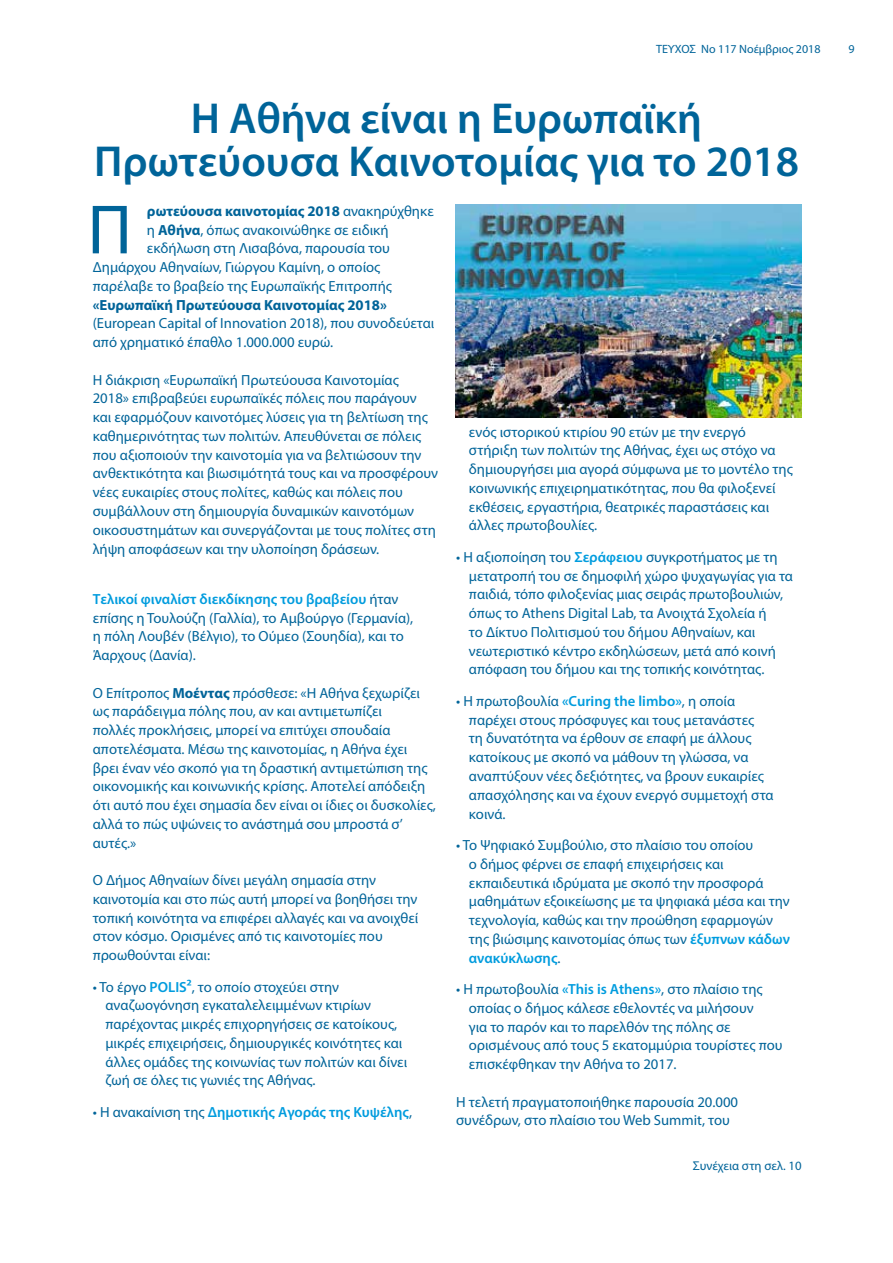
<style>
.page{position:relative;width:893px;height:1263px;background:#fff}
.page>*{position:absolute;margin:0;border:0;box-sizing:border-box;transform-origin:0 0}
.t1{font:70.35px "Myriad Pro";color:#006499}
.t2{font:600 43.5px/43.5px "Myriad Pro";color:#006499;text-align:center}
.t3{font:14.7px/18.8px "Myriad Pro";color:#006499}
.t4{font:700 14.7px "Myriad Pro";color:#006499}
.t5{font:600 14.7px "Myriad Pro";color:#009cde}
.t6{font:12.75px "Myriad Pro";color:#006499}
.t7{font:12px "Myriad Pro";color:#006499}
.s1{font-weight:400}
.s2{font-weight:700}
.s3{font-weight:600;color:#009cde}
.s4{font-weight:400;color:#006499}
</style>
<div class="page">
<img style="left:455px;top:205px;width:346px;height:213px">
<p class="t7" style="left:656px;top:42px;width:166px">ΤΕΥΧΟΣ No 117 Νοέμβριος 2018</p>
<p class="t7" style="left:848px;top:42px;width:8px">9</p>
<h2 class="t2" style="left:94px;top:95px;width:706px">Η Αθήνα είναι η Ευρωπαϊκή<br>Πρωτεύουσα Καινοτομίας για το 2018</h2>
<h1 class="t1" style="left:87px;top:191px;width:46px">Π</h1>
<p class="t4" style="left:147px;top:203px;width:288px">ρωτεύουσα καινοτομίας 2018 <span class="s1">ανακηρύχθηκε</span></p>
<p class="t3" style="left:147px;top:221px;width:243px">η <span class="s2">Αθήνα</span>, όπως ανακοινώθηκε σε ειδική</p>
<p class="t3" style="left:147px;top:239px;width:245px">εκδήλωση στη Λισαβόνα, παρουσία του</p>
<p class="t3" style="left:93px;top:258px;width:289px">Δημάρχου Αθηναίων, Γιώργου Καμίνη, ο οποίος</p>
<p class="t3" style="left:93px;top:277px;width:301px">παρέλαβε το βραβείο της Ευρωπαϊκής Επιτροπής</p>
<p class="t4" style="left:93px;top:296px;width:296px">«Ευρωπαϊκή Πρωτεύουσα Καινοτομίας 2018»</p>
<p class="t3" style="left:93px;top:314px;width:343px">(European Capital of Innovation 2018), που συνοδεύεται από χρηματικό έπαθλο 1.000.000 ευρώ.</p>
<p class="t3" style="left:93px;top:371px;width:347px">Η διάκριση «Ευρωπαϊκή Πρωτεύουσα Καινοτομίας 2018» επιβραβεύει ευρωπαϊκές πόλεις που παράγουν και εφαρμόζουν καινοτόμες λύσεις για τη βελτίωση της καθημερινότητας των πολιτών. Απευθύνεται σε πόλεις που αξιοποιούν την καινοτομία για να βελτιώσουν την ανθεκτικότητα και βιωσιμότητά τους και να προσφέρουν νέες ευκαιρίες στους πολίτες, καθώς και πόλεις που συμβάλλουν στη δημιουργία δυναμικών καινοτόμων οικοσυστημάτων και συνεργάζονται με τους πολίτες στη λήψη αποφάσεων και την υλοποίηση δράσεων.</p>
<p class="t3" style="left:93px;top:590px;width:322px"><span class="s3">Τελικοί φιναλίστ διεκδίκησης του βραβείου</span> ήταν επίσης η Τουλούζη (Γαλλία), το Αμβούργο (Γερμανία), η πόλη Λουβέν (Βέλγιο), το Ούμεο (Σουηδία), και το Άαρχους (Δανία).</p>
<p class="t3" style="left:93px;top:683px;width:345px">Ο Επίτροπος <span class="s2">Μοέντας</span> πρόσθεσε: «Η Αθήνα ξεχωρίζει ως παράδειγμα πόλης που, αν και αντιμετωπίζει<br>πολλές προκλήσεις, μπορεί να επιτύχει σπουδαία αποτελέσματα. Μέσω της καινοτομίας, η Αθήνα έχει βρει έναν νέο σκοπό για τη δραστική αντιμετώπιση της οικονομικής και κοινωνικής κρίσης. Αποτελεί απόδειξη ότι αυτό που έχει σημασία δεν είναι οι ίδιες οι δυσκολίες, αλλά το πώς υψώνεις το ανάστημά σου μπροστά σ’ αυτές.»</p>
<p class="t3" style="left:93px;top:871px;width:327px">Ο Δήμος Αθηναίων δίνει μεγάλη σημασία στην καινοτομία και στο πώς αυτή μπορεί να βοηθήσει την τοπική κοινότητα να επιφέρει αλλαγές και να ανοιχθεί στον κόσμο. Ορισμένες από τις καινοτομίες που προωθούνται είναι:</p>
<p class="t3" style="left:106px;top:978px;width:303px;text-indent:-13px">• Το έργο <span class="s3">POLIS²</span>, το οποίο στοχεύει στην αναζωογόνηση εγκαταλελειμμένων κτιρίων παρέχοντας μικρές επιχορηγήσεις σε κατοίκους, μικρές επιχειρήσεις, δημιουργικές κοινότητες και άλλες ομάδες της κοινωνίας των πολιτών και δίνει ζωή σε όλες τις γωνιές της Αθήνας.</p>
<p class="t5" style="left:93px;top:1103px;width:321px"><span class="s4">• Η ανακαίνιση της</span> Δημοτικής Αγοράς της Κυψέλης<span class="s4">,</span></p>
<p class="t3" style="left:469px;top:423px;width:325px">ενός ιστορικού κτιρίου 90 ετών με την ενεργό στήριξη των πολιτών της Αθήνας, έχει ως στόχο να δημιουργήσει μια αγορά σύμφωνα με το μοντέλο της κοινωνικής επιχειρηματικότητας, που θα φιλοξενεί εκθέσεις, εργαστήρια, θεατρικές παραστάσεις και άλλες πρωτοβουλίες.</p>
<p class="t3" style="left:469px;top:548px;width:326px;text-indent:-13px">• Η αξιοποίηση του <span class="s3">Σεράφειου</span> συγκροτήματος με τη μετατροπή του σε δημοφιλή χώρο ψυχαγωγίας για τα παιδιά, τόπο φιλοξενίας μιας σειράς πρωτοβουλιών, όπως το Athens Digital Lab, τα Ανοιχτά Σχολεία ή<br>το Δίκτυο Πολιτισμού του δήμου Αθηναίων, και νεωτεριστικό κέντρο εκδηλώσεων, μετά από κοινή απόφαση του δήμου και της τοπικής κοινότητας.</p>
<p class="t3" style="left:469px;top:692px;width:306px;text-indent:-13px">• Η πρωτοβουλία <span class="s3">«Curing the limbo»</span>, η οποία παρέχει στους πρόσφυγες και τους μετανάστες<br>τη δυνατότητα να έρθουν σε επαφή με άλλους κατοίκους με σκοπό να μάθουν τη γλώσσα, να αναπτύξουν νέες δεξιότητες, να βρουν ευκαιρίες απασχόλησης και να έχουν ενεργό συμμετοχή στα κοινά.</p>
<p class="t3" style="left:469px;top:836px;width:323px;text-indent:-13px">• Το Ψηφιακό Συμβούλιο, στο πλαίσιο του οποίου<br>ο δήμος φέρνει σε επαφή επιχειρήσεις και εκπαιδευτικά ιδρύματα με σκοπό την προσφορά μαθημάτων εξοικείωσης με τα ψηφιακά μέσα και την τεχνολογία, καθώς και την προώθηση εφαρμογών της βιώσιμης καινοτομίας όπως των <span class="s3">έξυπνων κάδων ανακύκλωσης</span>.</p>
<p class="t3" style="left:469px;top:980px;width:315px;text-indent:-13px">• Η πρωτοβουλία <span class="s3">«This is Athens»</span>, στο πλαίσιο της οποίας ο δήμος κάλεσε εθελοντές να μιλήσουν<br>για το παρόν και το παρελθόν της πόλης σε ορισμένους από τους 5 εκατομμύρια τουρίστες που επισκέφθηκαν την Αθήνα το 2017.</p>
<p class="t3" style="left:456px;top:1092px;width:283px">Η τελετή πραγματοποιήθηκε παρουσία 20.000 συνέδρων, στο πλαίσιο του Web Summit, του</p>
<p class="t6" style="left:693px;top:1159px;width:110px">Συνέχεια στη σελ. 10</p>
</div>
